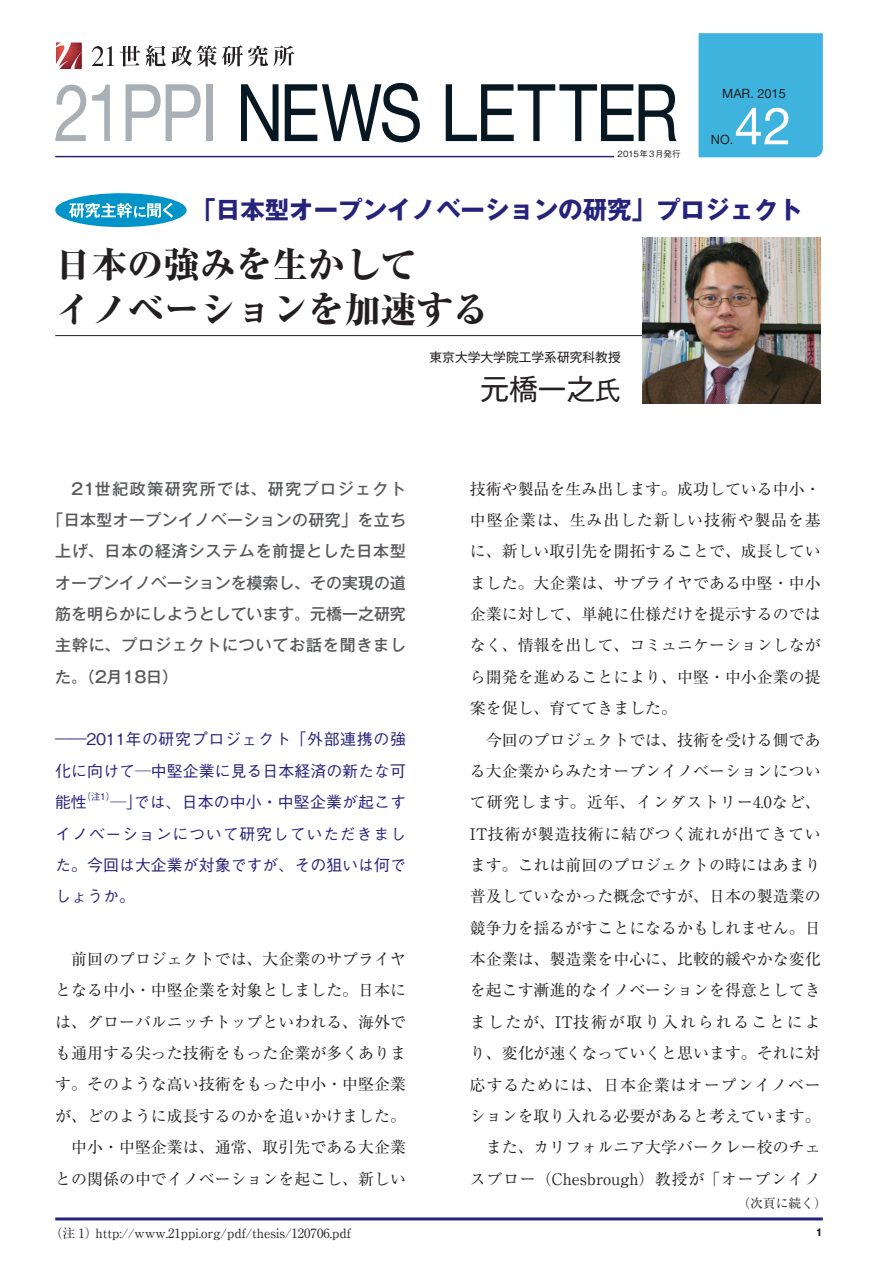
<style>
.page{position:relative;width:893px;height:1263px;background:#fff}
.page>*{position:absolute;margin:0;border:0;box-sizing:border-box;transform-origin:0 0}
.t1{font:51.45px "Helvetica Neue";color:#fff}
.t2{font:800 36.15px/45.8px "Ryumin Pro";color:#231f20}
.t3{font:28.65px "Gothic MB101 Pro";color:#231f20}
.t4{font:700 24.45px "Gothic MB101 Pro";color:#26237b}
.t5{font:15.9px/31.3px "Ryumin Pro";color:#231f20;text-align:justify}
.t6{font:500 15.9px/31.3px "Gothic BBB Pro";color:#26237b;text-align:justify}
.t7{font:500 15.9px "Gothic MB101 Pro";color:#57585a}
.t8{font:500 15.9px "Gothic MB101 Pro";letter-spacing:.055em;color:#57585a}
.t9{font:500 15.9px "Gothic MB101 Pro";letter-spacing:.025em;color:#57585a}
.t10{font:500 15.9px "Gothic MB101 Pro";letter-spacing:.095em;color:#57585a}
.t11{font:12.75px "Ryumin Pro";color:#231f20}
.t12{font:12.75px "Gothic MB101 Pro";color:#231f20}
.t13{font:12.75px "Helvetica Neue";color:#231f20}
.t14{font:700 9.6px "Gothic MB101 Pro";color:#231f20}
.t15{font:500 9.3px "Gothic BBB Pro";color:#26237b}
.t16{font:500 8.55px "Gothic BBB Pro";letter-spacing:-.005em;color:#231f20}
.s1{font-size:25.5px}
</style>
<div class="page">
<div style="left:699px;top:33px;width:124px;height:124px;background:#3db3de"></div>
<hr style="left:55px;top:1217px;width:768px;height:3px;background:#26237b">
<hr style="left:55px;top:156px;width:559px;height:1px;background:#26237b">
<svg style="left:92px;top:46px;width:22px;height:20px"></svg>
<svg style="left:120px;top:46px;width:20px;height:20px"></svg>
<svg style="left:146px;top:45px;width:148px;height:22px"></svg>
<svg style="left:56px;top:43px;width:26px;height:26px"></svg>
<svg style="left:55px;top:85px;width:31px;height:56px"></svg>
<svg style="left:92px;top:85px;width:18px;height:56px"></svg>
<svg style="left:126px;top:84px;width:75px;height:57px"></svg>
<div style="left:206px;top:84px;width:6px;height:57px;background:#a8b0b6"></div>
<svg style="left:241px;top:84px;width:37px;height:57px"></svg>
<svg style="left:285px;top:83px;width:135px;height:59px"></svg>
<svg style="left:446px;top:84px;width:231px;height:57px"></svg>
<hr style="left:55px;top:335px;width:766px;height:1px;background:#231f20">
<div style="left:55px;top:193px;width:132px;height:34px;background:#0094c8;border-radius:50%"></div>
<svg style="left:69px;top:203px;width:104px;height:15px"></svg>
<img style="left:642px;top:238px;width:179px;height:166px">
<p class="t16" style="left:617px;top:147px;width:65px">2015年３月発行</p>
<p class="t13" style="left:722px;top:86px;width:65px">MAR. 2015</p>
<p class="t13" style="left:711px;top:132px;width:24px">NO.</p>
<h1 class="t1" style="left:734px;top:95px;width:59px">42</h1>
<h3 class="t4" style="left:192px;top:190px;width:613px">「日本型オープンイノベーションの研究」プロジェクト</h3>
<h2 class="t2" style="left:55px;top:239px;width:435px">日本の強みを生かして<br>イノベーションを加速する</h2>
<p class="t12" style="left:429px;top:346px;width:193px">東京大学大学院工学系研究科教授</p>
<p class="t10" style="left:55px;top:475px;width:352px">　21世紀政策研究所では、研究プロジェクト</p>
<p class="t9" style="left:48px;top:507px;width:360px">「日本型オープンイノベーションの研究」を立ち</p>
<p class="t8" style="left:55px;top:538px;width:352px">上げ、日本の経済システムを前提とした日本型</p>
<p class="t7" style="left:55px;top:569px;width:352px">オープンイノベーションを模索し、その実現の道</p>
<p class="t7" style="left:55px;top:601px;width:352px">筋を明らかにしようとしています。元橋一之研究</p>
<p class="t8" style="left:55px;top:632px;width:352px">主幹に、プロジェクトについてお話を聞きまし</p>
<p class="t9" style="left:55px;top:663px;width:124px">た。（2月18日）</p>
<p class="t6" style="left:55px;top:722px;width:352px">――2011年の研究プロジェクト「外部連携の強化に向けて─中堅企業に見る日本経済の新たな可能性</p>
<p class="t15" style="left:82px;top:789px;width:35px">（注1）</p>
<p class="t6" style="left:55px;top:784px;width:352px;text-indent:55px">─」では、日本の中小・中堅企業が起こすイノベーションについて研究していただきました。今回は大企業が対象ですが、その狙いは何でしょうか。</p>
<p class="t5" style="left:55px;top:942px;width:352px">　前回のプロジェクトでは、大企業のサプライヤとなる中小・中堅企業を対象としました。日本には、グローバルニッチトップといわれる、海外でも通用する尖った技術をもった企業が多くあります。そのような高い技術をもった中小・中堅企業が、どのように成長するのかを追いかけました。　中小・中堅企業は、通常、取引先である大企業との関係の中でイノベーションを起こし、新しい</p>
<p class="t11" style="left:50px;top:1223px;width:303px">（注 1）http://www.21ppi.org/pdf/thesis/120706.pdf</p>
<h3 class="t3" style="left:480px;top:365px;width:142px">元橋一之<span class="s1">氏</span></h3>
<p class="t5" style="left:470px;top:472px;width:352px;text-align:left">技術や製品を生み出します。成功している中小・中堅企業は、生み出した新しい技術や製品を基に、新しい取引先を開拓することで、成長していました。大企業は、サプライヤである中堅・中小企業に対して、単純に仕様だけを提示するのではなく、情報を出して、コミュニケーションしながら開発を進めることにより、中堅・中小企業の提案を促し、育ててきました。<br>　今回のプロジェクトでは、技術を受ける側である大企業からみたオープンイノベーションについて研究します。近年、インダストリー4.0など、<br>IT技術が製造技術に結びつく流れが出てきています。これは前回のプロジェクトの時にはあまり普及していなかった概念ですが、日本の製造業の競争力を揺るがすことになるかもしれません。日本企業は、製造業を中心に、比較的緩やかな変化を起こす漸進的なイノベーションを得意としてきましたが、IT技術が取り入れられることにより、変化が速くなっていくと思います。それに対応するためには、日本企業はオープンイノベーションを取り入れる必要があると考えています。　また、カリフォルニア大学バークレー校のチェスブロー（Chesbrough）教授が「オープンイノ</p>
<p class="t11" style="left:737px;top:1193px;width:91px">（次頁に続く）</p>
<p class="t14" style="left:815px;top:1224px;width:9px">1</p>
</div>
